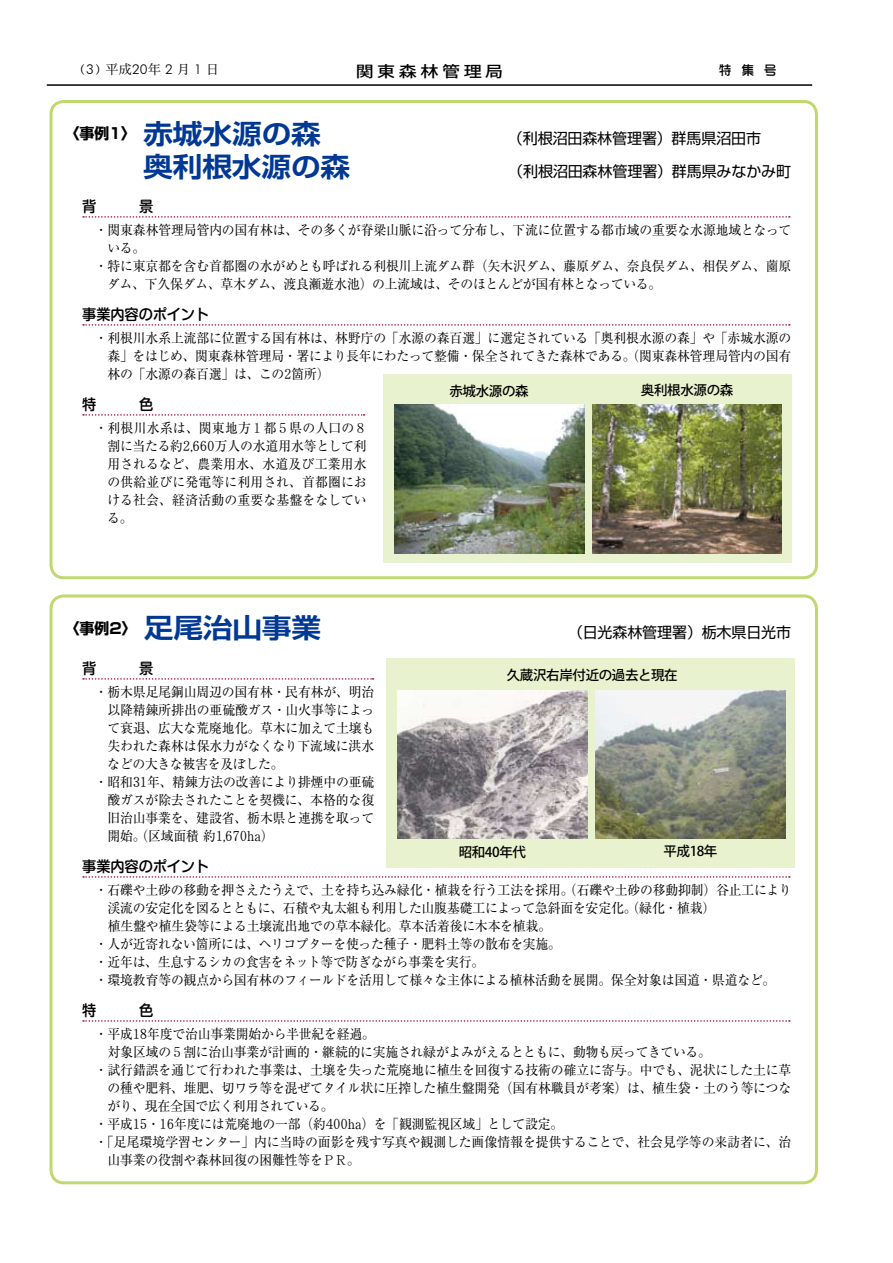
<style>
.page{position:relative;width:893px;height:1263px;background:#fff}
.page>*{position:absolute;margin:0;border:0;box-sizing:border-box;transform-origin:0 0}
.t1{font:700 27px "Shin Go Pro De";letter-spacing:-.005em;color:#003894;scale:1.1 1}
.t2{font:15.45px "DFHS Mincho Std W3";letter-spacing:-.015em;color:#000;scale:.87 1}
.t3{font:500 15.3px "Koz Go Pro";letter-spacing:.2em;color:#000;scale:1.18 1}
.t4{font:15px "Shin Go Pro";letter-spacing:-.005em;color:#000}
.t5{font:500 15px "Shin M Go Pro";letter-spacing:-.01em;color:#000;scale:.95 1}
.t6{font:700 15px "Shin Go Pro";letter-spacing:-.005em;color:#000}
.t7{font:13.5px/18px "Ryumin Pro";letter-spacing:-.01em;color:#000;text-align:justify;scale:.95 1}
.t8{font:13.5px/18px "Ryumin Pro";letter-spacing:.01em;color:#000;text-align:right;scale:.95 1}
.t9{font:500 13.5px "Koz Go Pro";letter-spacing:-.025em;color:#000}
.t10{font:13.5px "DFHS Mincho Std W3";color:#000}
.t11{font:13.5px "DFPOP Mix Std W5";color:#000}
.s1{font-family:"Futura BT";font-weight:300}
.s2{font-family:"DFHS Mincho Std W3"}
.s3{font-family:"Ryumin Pro";font-size:13.5px}
</style>
<div class="page">
<div style="left:50px;top:100px;width:768px;height:479px;border:3px solid #c0d96e;border-radius:13px"></div>
<div style="left:50px;top:594px;width:768px;height:590px;border:3px solid #c0d96e;border-radius:13px"></div>
<svg style="left:83px;top:678px;width:291px;height:2px"></svg>
<svg style="left:83px;top:876px;width:707px;height:2px"></svg>
<svg style="left:83px;top:1020px;width:707px;height:2px"></svg>
<div style="left:383px;top:374px;width:408px;height:189px;background:#e9f2ce"></div>
<img style="left:394px;top:404px;width:190px;height:149px">
<img style="left:592px;top:404px;width:190px;height:149px">
<svg style="left:83px;top:216px;width:707px;height:2px"></svg>
<svg style="left:83px;top:324px;width:707px;height:2px"></svg>
<svg style="left:83px;top:414px;width:282px;height:2px"></svg>
<div style="left:386px;top:658px;width:409px;height:209px;background:#e9f2ce"></div>
<img style="left:398px;top:690px;width:189px;height:149px">
<img style="left:595px;top:690px;width:190px;height:149px">
<hr style="left:47px;top:84px;width:765px;height:2px;background:#000">
<p class="t10" style="left:80px;top:62px;width:6px">(</p>
<p class="t10" style="left:95px;top:62px;width:103px">) 平成<span class="s1">20</span>年 月<span class="s1">2 1</span></p>
<p class="t10" style="left:206px;top:62px;width:15px">日</p>
<p class="t3" style="left:356px;top:62px;width:127px">関東森林管理局</p>
<p class="t11" style="left:719px;top:62px;width:15px">特</p>
<p class="t11" style="left:741px;top:62px;width:15px">集</p>
<p class="t11" style="left:764px;top:62px;width:15px">号</p>
<h1 class="t1" style="left:143px;top:112px;width:163px">赤城水源の森</h1>
<p class="t6" style="left:65px;top:122px;width:80px">〈事例1 〉　</p>
<h1 class="t1" style="left:143px;top:145px;width:190px">奥利根水源の森</h1>
<p class="t4" style="left:508px;top:126px;width:255px">（利根沼田森林管理署）群馬県沼田市</p>
<p class="t4" style="left:508px;top:159px;width:284px">（利根沼田森林管理署）群馬県みなかみ町</p>
<p class="t5" style="left:82px;top:195px;width:76px">背　　　景</p>
<p class="t7" style="left:95px;top:220px;width:735px">・関東森林管理局管内の国有林は、その多くが脊梁山脈に沿って分布し、下流に位置する都市域の重要な水源地域となって</p>
<p class="t7" style="left:107px;top:238px;width:41px">いる。</p>
<p class="t7" style="left:95px;top:256px;width:734px">・特に東京都を含む首都圏の水がめとも呼ばれる利根川上流ダム群（矢木沢ダム、藤原ダム、奈良俣ダム、相俣ダム、薗原</p>
<p class="t7" style="left:107px;top:274px;width:585px">ダム、下久保ダム、草木ダム、渡良瀬遊水池）の上流域は、そのほとんどが国有林となっている。</p>
<p class="t5" style="left:82px;top:303px;width:135px">事業内容のポイント</p>
<p class="t7" style="left:95px;top:328px;width:735px">・利根川水系上流部に位置する国有林は、林野庁の「水源の森百選」に選定されている「奥利根水源の森」や「赤城水源の</p>
<p class="t7" style="left:107px;top:346px;width:721px">森」をはじめ、関東森林管理局・署により長年にわたって整備・保全されてきた森林である。（関東森林管理局管内の国有</p>
<p class="t7" style="left:291px;top:364px;width:42px">箇所(</p>
<p class="t7" style="left:107px;top:364px;width:188px">林の「水源の森百選」は、この</p>
<p class="t2" style="left:284px;top:365px;width:10px">2</p>
<p class="t8" style="left:95px;top:418px;width:288px">・利根川水系は、関東地方<span class="s2">１</span>都<span class="s2">５</span>県の人口の<span class="s2">８</span>万人の水道用水等として利</p>
<p class="t8" style="left:107px;top:436px;width:275px;text-align:left">割に当たる約<br>用されるなど、農業用水、水道及び工業用水の供給並びに発電等に利用され、首都圏における社会、経済活動の重要な基盤をなしている。</p>
<p class="t2" style="left:183px;top:437px;width:38px">2<span class="s3">,</span>660</p>
<p class="t9" style="left:449px;top:382px;width:81px">赤城水源の森</p>
<p class="t9" style="left:641px;top:381px;width:94px">奥利根水源の森</p>
<h1 class="t1" style="left:144px;top:606px;width:163px">足尾治山事業</h1>
<p class="t6" style="left:65px;top:616px;width:81px">〈事例2〉　</p>
<p class="t5" style="left:82px;top:656px;width:76px">背　　　景</p>
<p class="t7" style="left:107px;top:682px;width:283px;text-indent:-12px">・栃木県足尾銅山周辺の国有林・民有林が、明治以降精錬所排出の亜硫酸ガス・山火事等によって衰退、広大な荒廃地化。草木に加えて土壌も失われた森林は保水力がなくなり下流域に洪水などの大きな被害を及ぼした。</p>
<p class="t7" style="left:147px;top:772px;width:240px">年、精錬方法の改善により排煙中の亜硫</p>
<p class="t4" style="left:568px;top:620px;width:224px">（日光森林管理署）栃木県日光市</p>
<p class="t9" style="left:507px;top:666px;width:172px">久蔵沢右岸付近の過去と現在</p>
<p class="t7" style="left:95px;top:772px;width:42px">・昭和</p>
<p class="t7" style="left:107px;top:790px;width:282px">酸ガスが除去されたことを契機に、本格的な復</p>
<p class="t7" style="left:107px;top:808px;width:282px">旧治山事業を、建設省、栃木県と連携を取って</p>
<p class="t7" style="left:247px;top:826px;width:29px">ha(</p>
<p class="t2" style="left:133px;top:773px;width:18px">31</p>
<p class="t7" style="left:107px;top:826px;width:116px">開始。（区域面積約</p>
<p class="t5" style="left:82px;top:854px;width:135px">事業内容のポイント</p>
<p class="t7" style="left:95px;top:880px;width:735px">・石礫や土砂の移動を押さえたうえで、土を持ち込み緑化・植栽を行う工法を採用。（石礫や土砂の移動抑制）谷止工により</p>
<p class="t7" style="left:107px;top:898px;width:641px">渓流の安定化を図るとともに、石積や丸太組も利用した山腹基礎工によって急斜面を安定化。（緑化・植栽(</p>
<p class="t7" style="left:108px;top:916px;width:468px">植生盤や植生袋等による土壌流出地での草本緑化。草本活着後に木本を植栽。</p>
<p class="t7" style="left:95px;top:934px;width:492px">・人が近寄れない箇所には、ヘリコプターを使った種子・肥料土等の散布を実施。</p>
<p class="t7" style="left:95px;top:952px;width:412px">・近年は、生息するシカの食害をネット等で防ぎながら事業を実行。</p>
<p class="t7" style="left:95px;top:970px;width:718px">・環境教育等の観点から国有林のフィールドを活用して様々な主体による植林活動を展開。保全対象は国道・県道など。</p>
<p class="t2" style="left:216px;top:827px;width:38px">1<span class="s3">,</span>670</p>
<p class="t9" style="left:663px;top:842px;width:55px">平成18年</p>
<p class="t9" style="left:459px;top:843px;width:69px">昭和40年代</p>
<p class="t7" style="left:147px;top:1024px;width:241px">年度で治山事業開始から半世紀を経過。</p>
<p class="t7" style="left:95px;top:1024px;width:42px">・平成</p>
<p class="t7" style="left:108px;top:1042px;width:636px">対象区域の<span class="s2">５</span>割に治山事業が計画的・継続的に実施され緑がよみがえるとともに、動物も戻ってきている。</p>
<p class="t7" style="left:95px;top:1060px;width:734px">・試行錯誤を通じて行われた事業は、土壌を失った荒廃地に植生を回復する技術の確立に寄与。中でも、泥状にした土に草</p>
<p class="t7" style="left:107px;top:1078px;width:721px">の種や肥料、堆肥、切ワラ等を混ぜてタイル状に圧搾した植生盤開発（国有林職員が考案）は、植生袋・土のう等につな</p>
<p class="t7" style="left:107px;top:1096px;width:240px">がり、現在全国で広く利用されている。</p>
<p class="t7" style="left:348px;top:1114px;width:228px">ha）を「観測監視区域」として設定。</p>
<p class="t2" style="left:133px;top:1025px;width:18px">18</p>
<p class="t7" style="left:174px;top:1114px;width:161px">年度には荒廃地の一部（約</p>
<p class="t7" style="left:95px;top:1114px;width:42px">・平成</p>
<p class="t7" style="left:95px;top:1132px;width:734px">・「足尾環境学習センター」内に当時の面影を残す写真や観測した画像情報を提供することで、社会見学等の来訪者に、治</p>
<p class="t7" style="left:107px;top:1150px;width:268px">山事業の役割や森林回復の困難性等を<span class="s2">ＰＲ</span>。</p>
<p class="t2" style="left:133px;top:1115px;width:18px">15</p>
<p class="t2" style="left:160px;top:1115px;width:18px">16</p>
<p class="t2" style="left:326px;top:1115px;width:27px">400</p>
<p class="t7" style="left:147px;top:1114px;width:15px">・</p>
</div>
